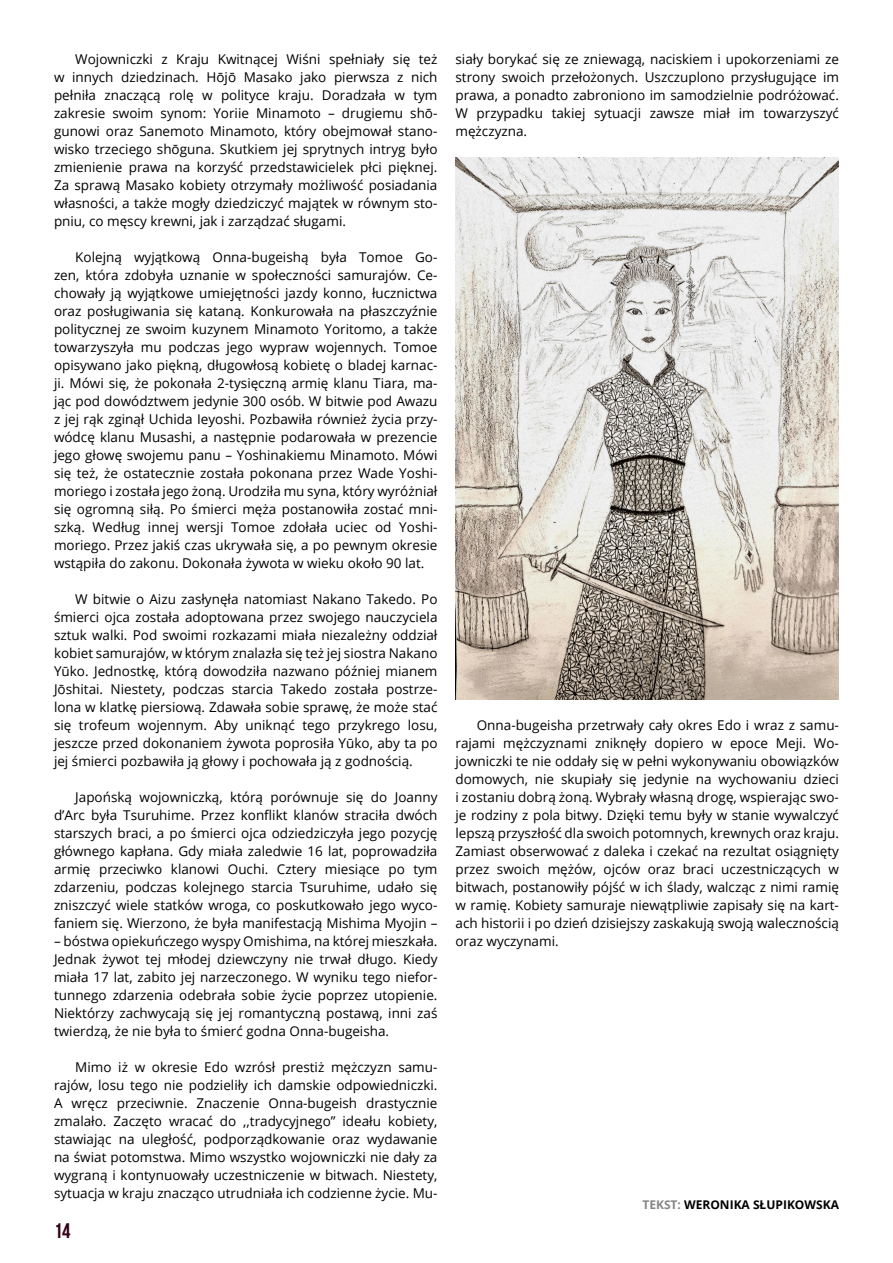
<style>
.page{position:relative;width:893px;height:1263px;background:#fff}
.page>*{position:absolute;margin:0;border:0;box-sizing:border-box;transform-origin:0 0}
.t1{font:700 21px "Bebas Neue";color:#350019}
.t2{font:13.5px/18px "Open Sans";color:#000;text-align:justify}
.t3{font:700 12px "Open Sans";color:#000}
.s1{color:#878787}
</style>
<div class="page">
<img style="left:455px;top:157px;width:384px;height:542px">
<p class="t2" style="left:54px;top:50px;width:385px;text-indent:21px">Wojowniczki z Kraju Kwitnącej Wiśni spełniały się też w innych dziedzinach. Hōjō Masako jako pierwsza z nich pełniła znaczącą rolę w polityce kraju. Doradzała w tym zakresie swoim synom: Yoriie Minamoto – drugiemu shō&shy;gunowi oraz Sanemoto Minamoto, który obejmował stano&shy;wisko trzeciego shōguna. Skutkiem jej sprytnych intryg było zmienienie prawa na korzyść przedstawicielek płci pięknej.<br>Za sprawą Masako kobiety otrzymały możliwość posiadania własności, a także mogły dziedziczyć majątek w równym sto&shy;pniu, co męscy krewni, jak i zarządzać sługami.</p>
<p class="t2" style="left:54px;top:248px;width:385px;text-indent:21px">Kolejną wyjątkową Onna-bugeishą była Tomoe Go&shy;zen, która zdobyła uznanie w społeczności samurajów. Ce&shy;chowały ją wyjątkowe umiejętności jazdy konno, łucznictwa oraz posługiwania się kataną. Konkurowała na płaszczyźnie politycznej ze swoim kuzynem Minamoto Yoritomo, a także towarzyszyła mu podczas jego wypraw wojennych. Tomoe opisywano jako piękną, długowłosą kobietę o bladej karnac&shy;ji. Mówi się, że pokonała 2-tysięczną armię klanu Tiara, ma&shy;jąc pod dowództwem jedynie 300 osób. W bitwie pod Awazu z jej rąk zginął Uchida Ieyoshi. Pozbawiła również życia przy&shy;wódcę klanu Musashi, a następnie podarowała w prezencie jego głowę swojemu panu – Yoshinakiemu Minamoto. Mówi się też, że ostatecznie została pokonana przez Wade Yoshi&shy;moriego i została jego żoną. Urodziła mu syna, który wyróżniał się ogromną siłą. Po śmierci męża postanowiła zostać mni&shy;szką. Według innej wersji Tomoe zdołała uciec od Yoshi&shy;moriego. Przez jakiś czas ukrywała się, a po pewnym okresie wstąpiła do zakonu. Dokonała żywota w wieku około 90 lat.</p>
<p class="t2" style="left:54px;top:590px;width:385px;text-indent:21px">W bitwie o Aizu zasłynęła natomiast Nakano Takedo. Po śmierci ojca została adoptowana przez swojego nauczyciela sztuk walki. Pod swoimi rozkazami miała niezależny oddział kobiet samurajów, w którym znalazła się też jej siostra Nakano Yūko. Jednostkę, którą dowodziła nazwano później mianem Jōshitai. Niestety, podczas starcia Takedo została postrze&shy;lona w klatkę piersiową. Zdawała sobie sprawę, że może stać się trofeum wojennym. Aby uniknąć tego przykrego losu, jeszcze przed dokonaniem żywota poprosiła Yūko, aby ta po jej śmierci pozbawiła ją głowy i pochowała ją z godnością.</p>
<p class="t2" style="left:54px;top:788px;width:385px;text-indent:21px">Japońską wojowniczką, którą porównuje się do Joanny d’Arc była Tsuruhime. Przez konflikt klanów straciła dwóch starszych braci, a po śmierci ojca odziedziczyła jego pozycję głównego kapłana. Gdy miała zaledwie 16 lat, poprowadziła armię przeciwko klanowi Ouchi. Cztery miesiące po tym zdarzeniu, podczas kolejnego starcia Tsuruhime, udało się zniszczyć wiele statków wroga, co poskutkowało jego wyco&shy;faniem się. Wierzono, że była manifestacją Mishima Myojin –</p>
<p class="t2" style="left:54px;top:932px;width:385px">– bóstwa opiekuńczego wyspy Omishima, na której mieszkała.<br>Jednak żywot tej młodej dziewczyny nie trwał długo. Kiedy miała 17 lat, zabito jej narzeczonego. W wyniku tego niefor&shy;tunnego zdarzenia odebrała sobie życie poprzez utopienie.<br>Niektórzy zachwycają się jej romantyczną postawą, inni zaś twierdzą, że nie była to śmierć godna Onna-bugeisha.</p>
<p class="t2" style="left:54px;top:1058px;width:385px;text-indent:21px">Mimo iż w okresie Edo wzrósł prestiż mężczyzn samu&shy;rajów, losu tego nie podzieliły ich damskie odpowiedniczki.<br>A wręcz przeciwnie. Znaczenie Onna-bugeish drastycznie zmalało. Zaczęto wracać do ,,tradycyjnego” ideału kobiety, stawiając na uległość, podporządkowanie oraz wydawanie na świat potomstwa. Mimo wszystko wojowniczki nie dały za wygraną i kontynuowały uczestniczenie w bitwach. Niestety, sytuacja w kraju znacząco utrudniała ich codzienne życie. Mu-</p>
<h1 class="t1" style="left:54px;top:1219px;width:18px">14</h1>
<p class="t2" style="left:455px;top:50px;width:385px">siały borykać się ze zniewagą, naciskiem i upokorzeniami ze strony swoich przełożonych. Uszczuplono przysługujące im prawa, a ponadto zabroniono im samodzielnie podróżować.<br>W przypadku takiej sytuacji zawsze miał im towarzyszyć mężczyzna.</p>
<p class="t2" style="left:455px;top:716px;width:385px;text-indent:21px">Onna-bugeisha przetrwały cały okres Edo i wraz z samu&shy;rajami mężczyznami zniknęły dopiero w epoce Meji. Wo&shy;jowniczki te nie oddały się w pełni wykonywaniu obowiązków domowych, nie skupiały się jedynie na wychowaniu dzieci i zostaniu dobrą żoną. Wybrały własną drogę, wspierając swo&shy;je rodziny z pola bitwy. Dzięki temu były w stanie wywalczyć lepszą przyszłość dla swoich potomnych, krewnych oraz kraju.<br>Zamiast obserwować z daleka i czekać na rezultat osiągnięty przez swoich mężów, ojców oraz braci uczestniczących w bitwach, postanowiły pójść w ich ślady, walcząc z nimi ramię w ramię. Kobiety samuraje niewątpliwie zapisały się na kart&shy;ach historii i po dzień dzisiejszy zaskakują swoją walecznością oraz wyczynami.</p>
<p class="t3" style="left:642px;top:1196px;width:198px"><span class="s1">TEKST:</span> WERONIKA SŁUPIKOWSKA</p>
</div>
